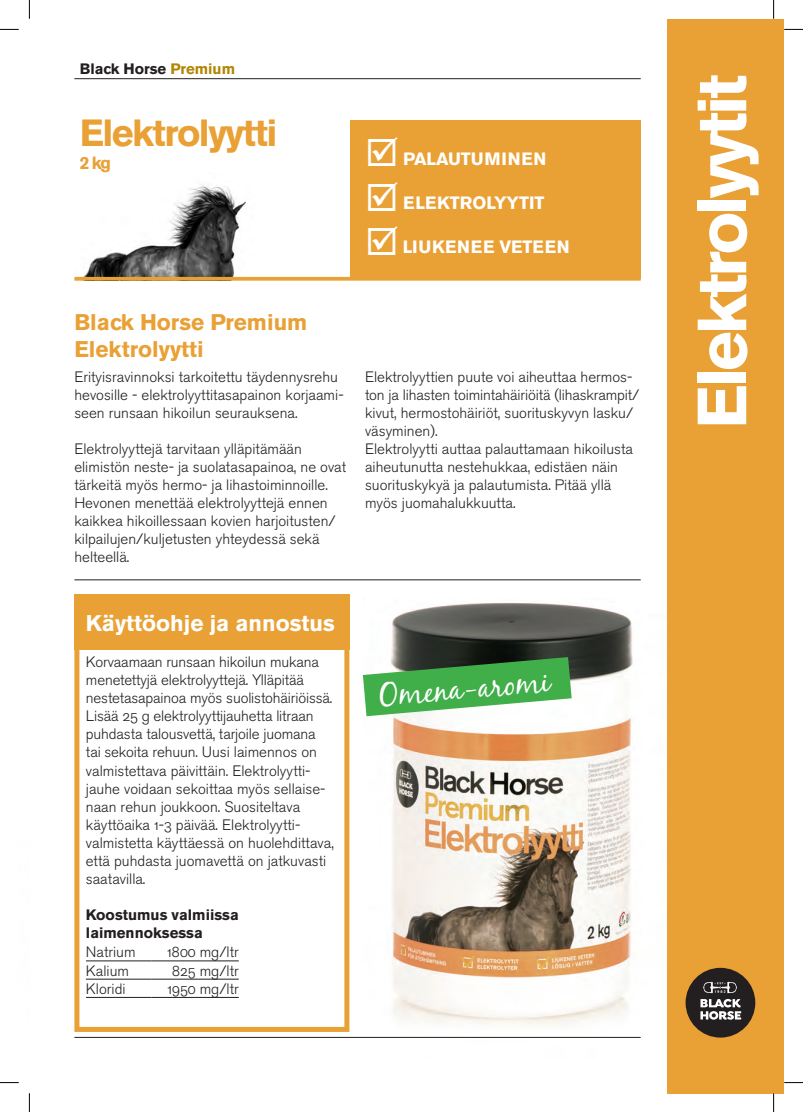
<style>
.page{position:relative;width:803px;height:1112px;background:#fff}
.page>*{position:absolute;margin:0;border:0;box-sizing:border-box;transform-origin:0 0}
.t1{font:700 68.75px "Akzidenz Grotesk BE";letter-spacing:-.05em;color:#fff}
.t2{font:700 37.5px "Akzidenz Grotesk BE";letter-spacing:-.04em;color:#e9a035}
.t3{font:32.12px "Black Jack";color:#fff}
.t4{font:700 22.5px/27px "Akzidenz Grotesk BE";color:#e9a035}
.t5{font:700 22.5px "Akzidenz Grotesk BE";color:#fff}
.t6{font:700 17.75px "Akzidenz Grotesk BE";color:#fff}
.t7{font:700 17.75px "Akzidenz Grotesk BE";letter-spacing:.04em;color:#fff}
.t8{font:700 17.5px "Akzidenz Grotesk BE";color:#e9a035}
.t9{font:15px/18px "Akzidenz Grotesk BE Light Os F";color:#231f20}
.t10{font:700 15px/18px "Akzidenz Grotesk BE";color:#231f20}
.s1{color:#b18704}
</style>
<div class="page">
<img style="left:363px;top:603px;width:278px;height:435px">
<hr style="left:74px;top:78px;width:567px;height:1px;background:#231f20">
<div style="left:667px;top:19px;width:117px;height:1073px;background:#e9a035"></div>
<img style="left:74px;top:184px;width:180px;height:93px">
<div style="left:350px;top:120px;width:291px;height:159px;background:#e9a035"></div>
<hr style="left:74px;top:1036px;width:567px;height:1px;background:#231f20">
<div style="left:74px;top:593px;width:275px;height:56px;background:#e9a035"></div>
<hr style="left:86px;top:960px;width:66px;height:1px;background:#231f20">
<hr style="left:152px;top:960px;width:87px;height:1px;background:#231f20">
<hr style="left:86px;top:978px;width:66px;height:1px;background:#231f20">
<hr style="left:152px;top:978px;width:87px;height:1px;background:#231f20">
<hr style="left:86px;top:996px;width:66px;height:1px;background:#231f20">
<hr style="left:152px;top:996px;width:87px;height:1px;background:#231f20">
<div style="left:74px;top:642px;width:275px;height:389px;border:5px solid #e9a035"></div>
<hr style="left:74px;top:277px;width:567px;height:3px;background:#e9a035">
<hr style="left:74px;top:579px;width:567px;height:1px;background:#231f20">
<div style="left:685px;top:967px;width:70px;height:70px;background:#231f20;border-radius:50%"></div>
<svg style="left:703px;top:981px;width:34px;height:11px"></svg>
<svg style="left:700px;top:999px;width:41px;height:20px"></svg>
<svg style="left:363px;top:657px;width:209px;height:59px"></svg>
<svg style="left:0;top:29px;width:19px;height:1px"></svg>
<svg style="left:784px;top:29px;width:19px;height:1px"></svg>
<svg style="left:0;top:1082px;width:19px;height:1px"></svg>
<svg style="left:784px;top:1082px;width:19px;height:1px"></svg>
<svg style="left:29px;top:0;width:1px;height:19px"></svg>
<svg style="left:29px;top:1093px;width:1px;height:18px"></svg>
<svg style="left:773px;top:0;width:1px;height:19px"></svg>
<svg style="left:773px;top:1092px;width:1px;height:19px"></svg>
<p class="t10" style="left:80px;top:60px;width:157px">Black Horse <span class="s1">Premium</span></p>
<p class="t2" style="left:80px;top:112px;width:199px">Elektrolyytti</p>
<p class="t8" style="left:80px;top:152px;width:33px">2 kg</p>
<p class="t6" style="left:403px;top:149px;width:145px">PALAUTUMINEN</p>
<p class="t6" style="left:403px;top:192px;width:143px">ELEKTROLYYTIT</p>
<p class="t7" style="left:403px;top:236px;width:169px">LIUKENEE VETEEN</p>
<p class="t4" style="left:74px;top:309px;width:235px">Black Horse Premium<br>Elektrolyytti</p>
<p class="t9" style="left:74px;top:368px;width:271px">Erityisravinnoksi tarkoitettu täydennysrehu hevosille - elektrolyyttitasapainon korjaami&shy;seen runsaan hikoilun seurauksena.</p>
<p class="t9" style="left:74px;top:440px;width:273px">Elektrolyyttejä tarvitaan ylläpitämään elimistön neste- ja suolatasapainoa, ne ovat tärkeitä myös hermo- ja lihastoiminnoille.</p>
<p class="t9" style="left:74px;top:494px;width:263px">Hevonen menettää elektrolyyttejä ennen kaikkea hikoillessaan kovien harjoitusten/ kilpailujen/kuljetusten yhteydessä sekä helteellä.</p>
<p class="t9" style="left:365px;top:368px;width:276px">Elektrolyyttien puute voi aiheuttaa hermos&shy;ton ja lihasten toimintahäiriöitä (lihaskrampit/ kivut, hermostohäiriöt, suorituskyvyn lasku/ väsyminen).</p>
<p class="t9" style="left:365px;top:440px;width:269px">Elektrolyytti auttaa palauttamaan hikoilusta aiheutunutta nestehukkaa, edistäen näin suorituskykyä ja palautumista. Pitää yllä myös juomahalukkuutta.</p>
<p class="t5" style="left:86px;top:610px;width:250px">Käyttöohje ja annostus</p>
<p class="t9" style="left:86px;top:653px;width:249px">Korvaamaan runsaan hikoilun mukana menetettyjä elektrolyyttejä. Ylläpitää nestetasapainoa myös suolistohäiriöissä.<br>Lisää 25 g elektrolyyttijauhetta litraan puhdasta talousvettä, tarjoile juomana tai sekoita rehuun. Uusi laimennos on valmistettava päivittäin. Elektrolyytti&shy;jauhe voidaan sekoittaa myös sellaise&shy;naan rehun joukkoon. Suositeltava käyttöaika 1-3 päivää. Elektrolyytti&shy;valmistetta käyttäessä on huolehdittava, että puhdasta juomavettä on jatkuvasti saatavilla.</p>
<p class="t10" style="left:86px;top:905px;width:154px">Koostumus valmiissa laimennoksessa</p>
<p class="t9" style="left:86px;top:943px;width:51px">Natrium</p>
<p class="t9" style="left:167px;top:943px;width:73px">1800 mg/ltr</p>
<p class="t9" style="left:86px;top:961px;width:45px">Kalium</p>
<p class="t9" style="left:172px;top:961px;width:68px">825 mg/ltr</p>
<p class="t9" style="left:86px;top:979px;width:41px">Kloridi</p>
<p class="t9" style="left:168px;top:979px;width:73px">1950 mg/ltr</p>
<p class="t3" style="left:378px;top:675px;width:172px;rotate:-5deg">Omena-aromi</p>
<p class="t1" style="left:682px;top:429px;width:356px;rotate:-90deg">Elektrolyytit</p>
</div>
